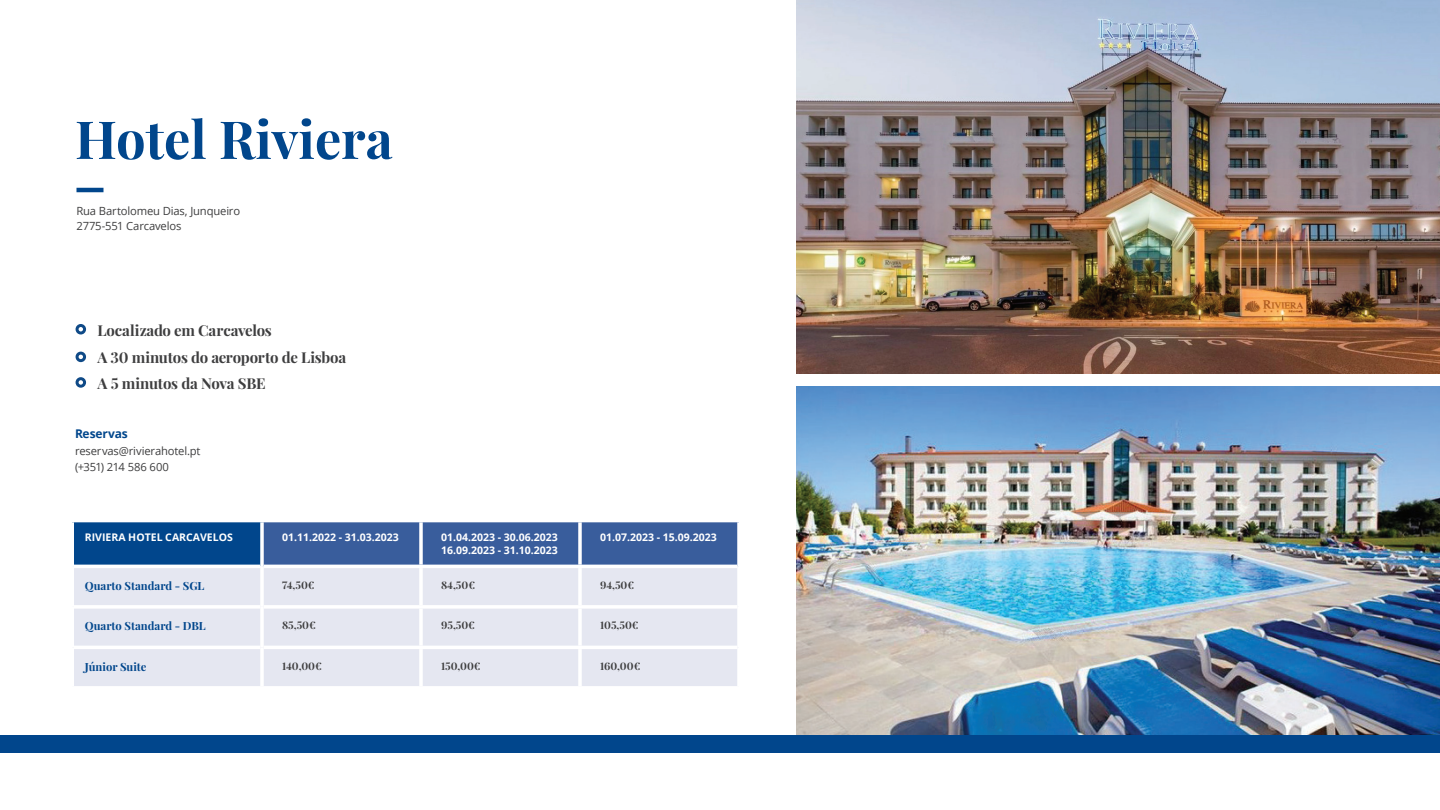
<style>
.page{position:relative;width:1440px;height:810px;background:#fff}
.page>*{position:absolute;margin:0;border:0;box-sizing:border-box;transform-origin:0 0}
.t1{font:700 52.5px "Playfair Display";color:#01468c}
.t2{font:700 15px/26.2px "Playfair Display";letter-spacing:-.015em;color:#3e3e3f}
.t3{font:700 12px "Open Sans";letter-spacing:-.01em;color:#01468c}
.t4{font:11.25px/16.5px "Open Sans";letter-spacing:-.015em;color:#3e3e3f}
.t5{font:700 11.25px "Playfair Display";color:#01468c}
.t6{font:700 10.5px/12.6px "Open Sans";color:#fff}
.t7{font:700 10.5px "Playfair Display";color:#3e3e3f}
</style>
<div class="page">
<div style="left:0;top:735px;width:1440px;height:18px;background:#01468c"></div>
<img style="left:796px;top:0;width:644px;height:374px">
<img style="left:796px;top:387px;width:644px;height:348px">
<hr style="left:76px;top:188px;width:28px;height:4px;background:#01468c">
<div style="left:76px;top:324px;width:10px;height:10px;border:3px solid #0f4a87;border-radius:50%"></div>
<div style="left:76px;top:352px;width:10px;height:10px;border:3px solid #0f4a87;border-radius:50%"></div>
<div style="left:76px;top:377px;width:10px;height:11px;border:3px solid #0f4a87;border-radius:50%"></div>
<div style="left:72px;top:521px;width:190px;height:45px;background:#01468c"></div>
<div style="left:264px;top:522px;width:473px;height:43px;background:#395d9c"></div>
<div style="left:74px;top:568px;width:663px;height:118px;background:#e5e7f1"></div>
<hr style="left:70px;top:519px;width:192px;height:3px;background:#fff">
<hr style="left:71px;top:522px;width:3px;height:44px;background:#fff">
<hr style="left:419px;top:568px;width:4px;height:37px;background:#fff">
<hr style="left:578px;top:568px;width:4px;height:37px;background:#fff">
<hr style="left:419px;top:609px;width:4px;height:37px;background:#f8f9fb">
<hr style="left:578px;top:609px;width:4px;height:37px;background:#f8f9fb">
<hr style="left:419px;top:649px;width:4px;height:37px;background:#fff">
<hr style="left:578px;top:649px;width:4px;height:37px;background:#fff">
<hr style="left:74px;top:565px;width:186px;height:3px;background:#fff">
<hr style="left:74px;top:605px;width:186px;height:4px;background:#fff">
<hr style="left:264px;top:605px;width:157px;height:4px;background:#fff">
<hr style="left:421px;top:605px;width:159px;height:4px;background:#fff">
<hr style="left:580px;top:605px;width:157px;height:4px;background:#fff">
<hr style="left:74px;top:646px;width:186px;height:3px;background:#fff">
<hr style="left:264px;top:646px;width:157px;height:3px;background:#fff">
<hr style="left:421px;top:646px;width:159px;height:3px;background:#fff">
<hr style="left:580px;top:646px;width:157px;height:3px;background:#fff">
<svg style="left:419px;top:522px;width:4px;height:43px"></svg>
<svg style="left:578px;top:522px;width:4px;height:43px"></svg>
<svg style="left:260px;top:522px;width:4px;height:44px"></svg>
<hr style="left:260px;top:566px;width:4px;height:41px;background:#fff">
<hr style="left:260px;top:607px;width:4px;height:40px;background:#fff">
<hr style="left:260px;top:647px;width:4px;height:39px;background:#fff">
<svg style="left:737px;top:522px;width:2px;height:44px"></svg>
<h1 class="t1" style="left:75px;top:106px;width:319px">Hotel Riviera</h1>
<p class="t4" style="left:76px;top:203px;width:165px;line-height:15px">Rua Bartolomeu Dias, Junqueiro<br>2775-551 Carcavelos</p>
<h2 class="t2" style="left:98px;top:318px;width:250px">Localizado em Carcavelos<br>A 30 minutos do aeroporto de Lisboa<br>A 5 minutos da Nova SBE</h2>
<p class="t3" style="left:75px;top:426px;width:54px">Reservas</p>
<p class="t4" style="left:75px;top:442px;width:127px">reservas@rivierahotel.pt (+351) 214 586 600</p>
<p class="t6" style="left:85px;top:531px;width:150px">RIVIERA HOTEL CARCAVELOS</p>
<p class="t6" style="left:282px;top:531px;width:118px">01.11.2022 - 31.03.2023</p>
<p class="t6" style="left:441px;top:531px;width:118px">01.04.2023 - 30.06.2023<br>16.09.2023 - 31.10.2023</p>
<p class="t6" style="left:600px;top:531px;width:118px">01.07.2023 - 15.09.2023</p>
<p class="t5" style="left:85px;top:578px;width:121px">Quarto Standard - SGL</p>
<p class="t7" style="left:282px;top:578px;width:34px">74,50€</p>
<p class="t7" style="left:441px;top:578px;width:35px">84,50€</p>
<p class="t7" style="left:600px;top:578px;width:36px">94,50€</p>
<p class="t5" style="left:85px;top:619px;width:122px">Quarto Standard - DBL</p>
<p class="t7" style="left:282px;top:619px;width:35px">85,50€</p>
<p class="t7" style="left:441px;top:619px;width:35px">95,50€</p>
<p class="t7" style="left:600px;top:619px;width:40px">105,50€</p>
<p class="t5" style="left:85px;top:659px;width:63px">Júnior Suite</p>
<p class="t7" style="left:282px;top:659px;width:41px">140,00€</p>
<p class="t7" style="left:441px;top:659px;width:41px">150,00€</p>
<p class="t7" style="left:600px;top:659px;width:42px">160,00€</p>
</div>
